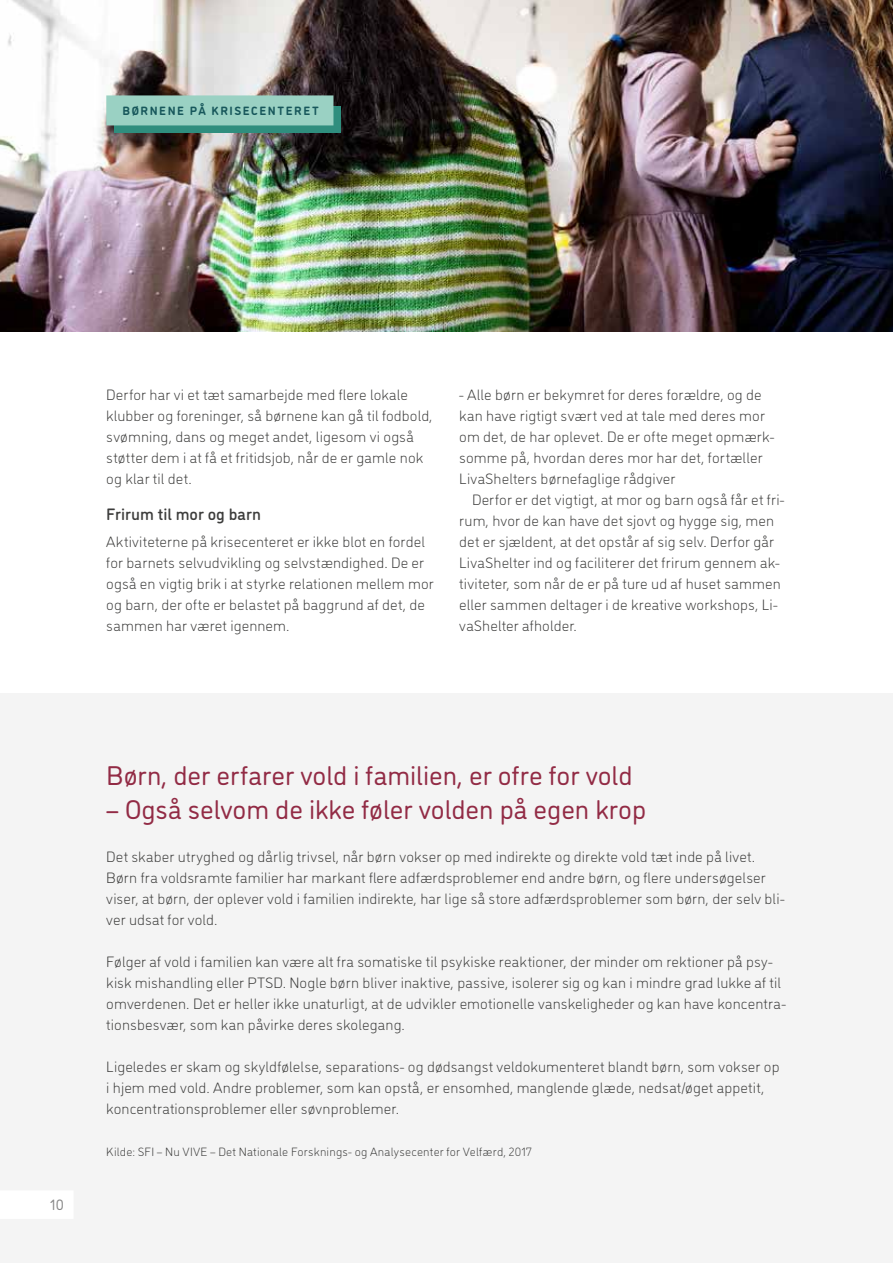
<style>
.page{position:relative;width:893px;height:1263px;background:#fff}
.page>*{position:absolute;margin:0;border:0;box-sizing:border-box;transform-origin:0 0}
.t1{font:27px "DI Nosaur";letter-spacing:-.005em;color:#922b45}
.t2{font:500 16.5px "DI Nosaur";letter-spacing:.005em;color:#3c3c3b}
.t3{font:300 15px/21px "DI Nosaur";letter-spacing:.01em;color:#3c3c3b}
.t4{font:15px "DI Nosaur";color:#878787}
.t5{font:300 12px "DI Nosaur";letter-spacing:.02em;color:#3c3c3b}
.t6{font:700 12px "DI Nosaur";letter-spacing:.13em;color:#17575b}
</style>
<div class="page">
<div style="left:0;top:694px;width:893px;height:569px;background:#f4f4f4"></div>
<img style="left:0;top:0;width:892px;height:332px">
<hr style="left:892px;top:0;width:1px;height:1263px;background:#a21844">
<div style="left:114px;top:106px;width:227px;height:27px;background:#2f8e7e"></div>
<div style="left:106px;top:95px;width:227px;height:30px;background:#9ad1c3"></div>
<div style="left:0;top:1190px;width:74px;height:29px;background:#fff"></div>
<p class="t6" style="left:122px;top:102px;width:198px">BØRNENE PÅ KRISECENTERET</p>
<p class="t3" style="left:106px;top:383px;width:328px">Derfor har vi et tæt samarbejde med flere lokale klubber og foreninger, så børnene kan gå til fodbold, svømning, dans og meget andet, ligesom vi også støtter dem i at få et fritidsjob, når de er gamle nok og klar til det.</p>
<p class="t2" style="left:106px;top:502px;width:156px">Frirum til mor og barn</p>
<p class="t3" style="left:106px;top:530px;width:329px">Aktiviteterne på krisecenteret er ikke blot en fordel for barnets selvudvikling og selvstændighed. De er også en vigtig brik i at styrke relationen mellem mor og barn, der ofte er belastet på baggrund af det, de sammen har været igennem.</p>
<p class="t3" style="left:459px;top:383px;width:317px">- Alle børn er bekymret for deres forældre, og de kan have rigtigt svært ved at tale med deres mor om det, de har oplevet. De er ofte meget opmærk&shy;somme på, hvordan deres mor har det, fortæller LivaShelters børnefaglige rådgiver</p>
<p class="t3" style="left:459px;top:488px;width:327px;text-indent:13px">Derfor er det vigtigt, at mor og barn også får et fri&shy;rum, hvor de kan have det sjovt og hygge sig, men det er sjældent, at det opstår af sig selv. Derfor går LivaShelter ind og faciliterer det frirum gennem ak&shy;tiviteter, som når de er på ture ud af huset sammen eller sammen deltager i de kreative workshops, Li&shy;vaShelter afholder.</p>
<p class="t4" style="left:50px;top:1193px;width:15px">10</p>
<h1 class="t1" style="left:106px;top:756px;width:528px">Børn, der erfarer vold i familien, er ofre for vold</h1>
<h1 class="t1" style="left:106px;top:791px;width:541px">– Også selvom de ikke føler volden på egen krop</h1>
<p class="t3" style="left:106px;top:845px;width:680px">Det skaber utryghed og dårlig trivsel, når børn vokser op med indirekte og direkte vold tæt inde på livet.<br>Børn fra voldsramte familier har markant flere adfærdsproblemer end andre børn, og flere undersøgelser viser, at børn, der oplever vold i familien indirekte, har lige så store adfærdsproblemer som børn, der selv bli&shy;ver udsat for vold.</p>
<p class="t3" style="left:106px;top:950px;width:681px">Følger af vold i familien kan være alt fra somatiske til psykiske reaktioner, der minder om rektioner på psy&shy;kisk mishandling eller PTSD. Nogle børn bliver inaktive, passive, isolerer sig og kan i mindre grad lukke af til omverdenen. Det er heller ikke unaturligt, at de udvikler emotionelle vanskeligheder og kan have koncentra&shy;tionsbesvær, som kan påvirke deres skolegang.</p>
<p class="t3" style="left:106px;top:1055px;width:675px">Ligeledes er skam og skyldfølelse, separations- og dødsangst veldokumenteret blandt børn, som vokser op i hjem med vold. Andre problemer, som kan opstå, er ensomhed, manglende glæde, nedsat/øget appetit, koncentrationsproblemer eller søvnproblemer.</p>
<p class="t5" style="left:106px;top:1143px;width:427px">Kilde: SFI – Nu VIVE – Det Nationale Forsknings- og Analysecenter for Velfærd, 2017</p>
</div>
